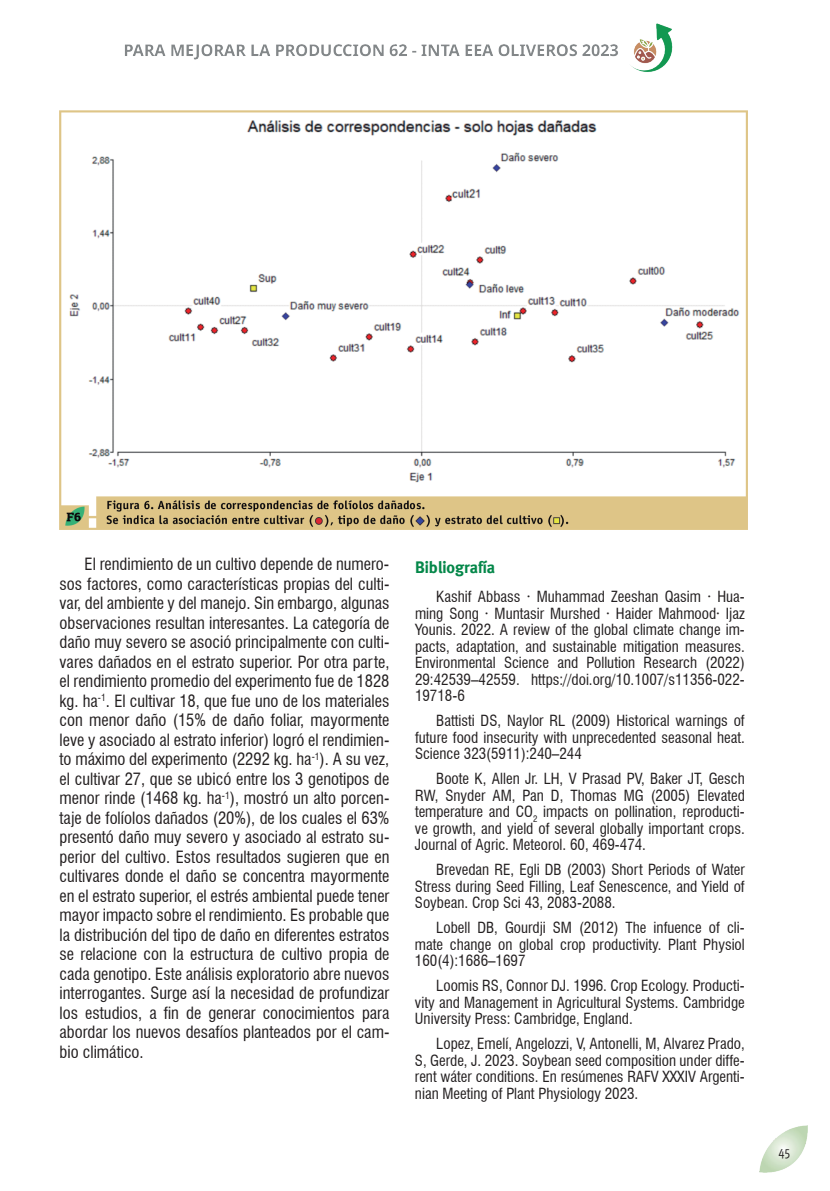
<style>
.page{position:relative;width:830px;height:1191px;background:#fff}
.page>*{position:absolute;margin:0;border:0;box-sizing:border-box;transform-origin:0 0}
.t1{font:condensed 16.5px/19.5px "Swiss 721 BT";color:#231f20;text-align:justify}
.t2{font:700 16.5px "Meta";color:#048749}
.t3{font:condensed 15px/16.5px "Swiss 721 BT";color:#231f20;text-align:justify}
.t4{font:13.5px "Meta";color:#231f20;scale:.85 1}
</style>
<div class="page">
<img style="left:759px;top:1125px;width:48px;height:47px">
<img style="left:125px;top:23px;width:548px;height:49px">
<img style="left:60px;top:111px;width:686px;height:418px">
<p class="t1" style="left:60px;top:554px;width:331px;text-indent:25px">El rendimiento de un cultivo depende de numero&shy;sos factores, como características propias del culti&shy;var, del ambiente y del manejo. Sin embargo, algunas observaciones resultan interesantes. La categoría de daño muy severo se asoció principalmente con culti&shy;vares dañados en el estrato superior. Por otra parte, el rendimiento promedio del experimento fue de 1828 kg. ha<sup>-1</sup>. El cultivar 18, que fue uno de los materiales con menor daño (15% de daño foliar, mayormente leve y asociado al estrato inferior) logró el rendimien&shy;to máximo del experimento (2292 kg. ha<sup>-1</sup>). A su vez, el cultivar 27, que se ubicó entre los 3 genotipos de menor rinde (1468 kg. ha<sup>-1</sup>), mostró un alto porcen&shy;taje de folíolos dañados (20%), de los cuales el 63% presentó daño muy severo y asociado al estrato su&shy;perior del cultivo. Estos resultados sugieren que en cultivares donde el daño se concentra mayormente en el estrato superior, el estrés ambiental puede tener mayor impacto sobre el rendimiento. Es probable que la distribución del tipo de daño en diferentes estratos se relacione con la estructura de cultivo propia de cada genotipo. Este análisis exploratorio abre nuevos interrogantes. Surge así la necesidad de profundizar los estudios, a fin de generar conocimientos para abordar los nuevos desafíos planteados por el cam&shy;bio climático.</p>
<p class="t2" style="left:415px;top:557px;width:82px">Bibliografía</p>
<p class="t3" style="left:415px;top:588px;width:331px;text-indent:21px">Kashif Abbass · Muhammad Zeeshan Qasim · Hua&shy;ming Song · Muntasir Murshed · Haider Mahmood· Ijaz Younis. 2022. A review of the global climate change im&shy;pacts, adaptation, and sustainable mitigation measures.<br>Environmental Science and Pollution Research (2022)<br>29:42539–42559. https://doi.org/10.1007/s11356-022- 19718-6</p>
<p class="t3" style="left:415px;top:712px;width:331px;text-indent:21px">Battisti DS, Naylor RL (2009) Historical warnings of future food insecurity with unprecedented seasonal heat.<br>Science 323(5911):240–244</p>
<p class="t3" style="left:415px;top:770px;width:331px;text-indent:21px">Boote K, Allen Jr. LH, V Prasad PV, Baker JT, Gesch RW, Snyder AM, Pan D, Thomas MG (2005) Elevated temperature and CO<sub>2</sub> impacts on pollination, reproducti&shy;ve growth, and yield of several globally important crops.<br>Journal of Agric. Meteorol. 60, 469-474.</p>
<p class="t3" style="left:415px;top:861px;width:331px;text-indent:21px">Brevedan RE, Egli DB (2003) Short Periods of Water Stress during Seed Filling, Leaf Senescence, and Yield of Soybean. Crop Sci 43, 2083-2088.</p>
<p class="t3" style="left:415px;top:919px;width:331px;text-indent:21px">Lobell DB, Gourdji SM (2012) The infuence of cli&shy;mate change on global crop productivity. Plant Physiol 160(4):1686–1697</p>
<p class="t3" style="left:415px;top:977px;width:331px;text-indent:21px">Loomis RS, Connor DJ. 1996. Crop Ecology. Producti&shy;vity and Management in Agricultural Systems. Cambridge University Press: Cambridge, England.</p>
<p class="t3" style="left:415px;top:1035px;width:331px;text-indent:21px">Lopez, Emelí, Angelozzi, V, Antonelli, M, Alvarez Prado, S, Gerde, J. 2023. Soybean seed composition under diffe&shy;rent wáter conditions. En resúmenes RAFV XXXIV Argenti&shy;nian Meeting of Plant Physiology 2023.</p>
<p class="t4" style="left:778px;top:1143px;width:16px">45</p>
</div>
